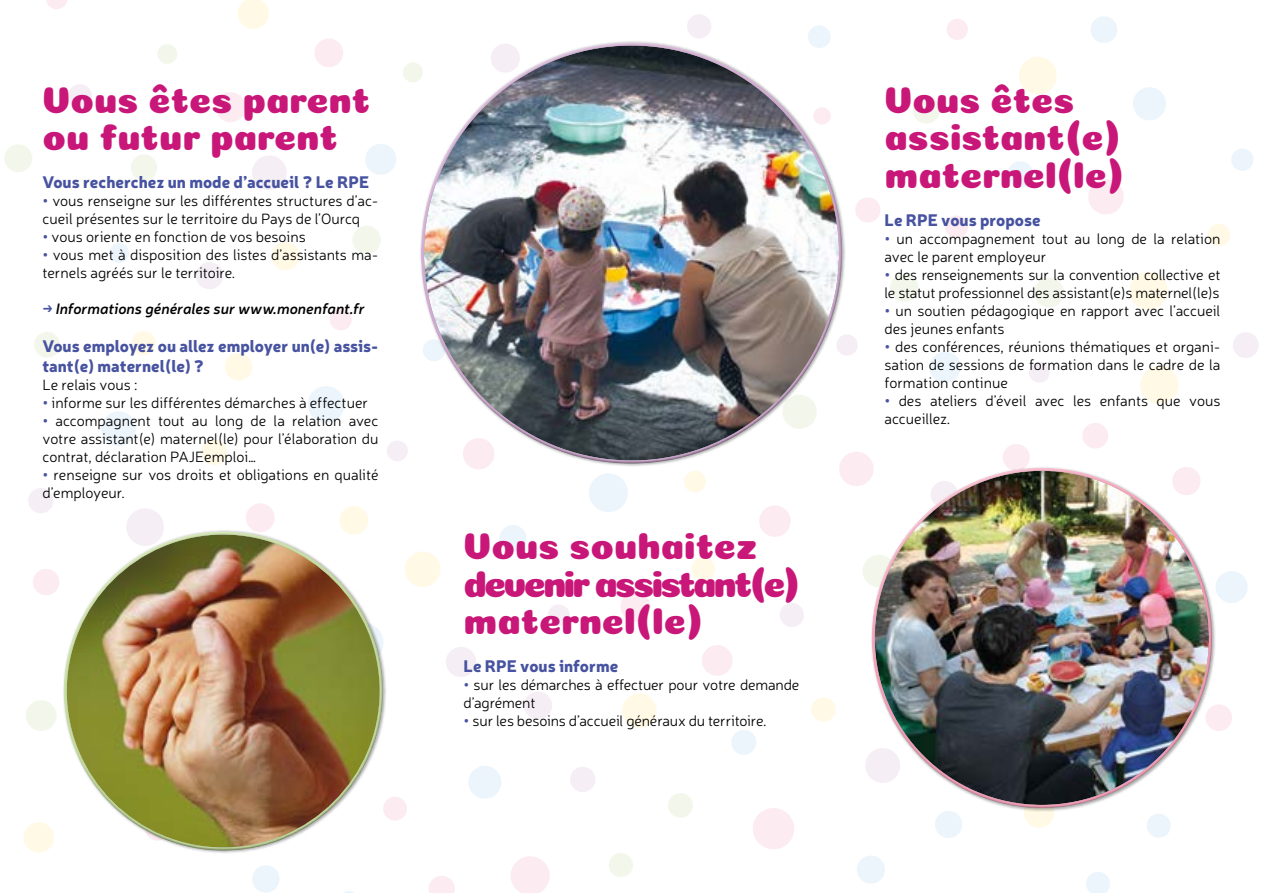
<style>
.page{position:relative;width:1263px;height:893px;background:#fff}
.page>*{position:absolute;margin:0;border:0;box-sizing:border-box;transform-origin:0 0}
.t1{font:37.5px/37.5px "Coiny";color:#c81778}
.t2{font:900 16.5px/19.8px "Neris";color:#4753a0}
.t3{font:300 15px/18px "Neris";letter-spacing:-.005em;color:#000}
.t4{font:italic 600 15px "Neris";color:#000}
.s1{font-weight:600;color:#4753a0}
.s2{color:#4753a0}
</style>
<div class="page">
<svg style="left:753px;top:808px;width:41px;height:41px"></svg>
<svg style="left:386px;top:797px;width:21px;height:24px"></svg>
<svg style="left:246px;top:503px;width:29px;height:26px"></svg>
<svg style="left:1088px;top:179px;width:36px;height:35px"></svg>
<svg style="left:46px;top:0;width:21px;height:9px"></svg>
<div style="left:759px;top:505px;width:32px;height:32px;background:#fcebf0;border-radius:50%"></div>
<svg style="left:215px;top:92px;width:30px;height:30px"></svg>
<svg style="left:839px;top:452px;width:34px;height:34px"></svg>
<svg style="left:330px;top:308px;width:22px;height:22px"></svg>
<svg style="left:429px;top:876px;width:26px;height:17px"></svg>
<svg style="left:1215px;top:705px;width:17px;height:26px"></svg>
<svg style="left:33px;top:569px;width:26px;height:26px"></svg>
<svg style="left:1003px;top:444px;width:27px;height:21px"></svg>
<svg style="left:702px;top:645px;width:31px;height:31px"></svg>
<svg style="left:463px;top:438px;width:32px;height:32px"></svg>
<svg style="left:855px;top:197px;width:25px;height:25px"></svg>
<svg style="left:945px;top:216px;width:23px;height:22px"></svg>
<svg style="left:314px;top:39px;width:29px;height:28px"></svg>
<svg style="left:1082px;top:423px;width:26px;height:26px"></svg>
<div style="left:946px;top:19px;width:22px;height:21px;background:#fcebf0;border-radius:50%"></div>
<svg style="left:621px;top:592px;width:29px;height:29px"></svg>
<svg style="left:511px;top:856px;width:39px;height:37px"></svg>
<svg style="left:1129px;top:272px;width:39px;height:38px"></svg>
<svg style="left:339px;top:506px;width:29px;height:23px"></svg>
<svg style="left:132px;top:331px;width:24px;height:24px"></svg>
<svg style="left:225px;top:353px;width:27px;height:27px"></svg>
<svg style="left:1140px;top:366px;width:39px;height:38px"></svg>
<svg style="left:201px;top:439px;width:26px;height:26px"></svg>
<svg style="left:1019px;top:57px;width:38px;height:38px"></svg>
<svg style="left:238px;top:0;width:31px;height:29px"></svg>
<svg style="left:1208px;top:224px;width:22px;height:22px"></svg>
<svg style="left:692px;top:557px;width:23px;height:23px"></svg>
<svg style="left:622px;top:693px;width:35px;height:35px"></svg>
<svg style="left:1024px;top:811px;width:31px;height:17px"></svg>
<svg style="left:684px;top:471px;width:22px;height:22px"></svg>
<svg style="left:271px;top:242px;width:29px;height:28px"></svg>
<svg style="left:23px;top:822px;width:31px;height:31px"></svg>
<svg style="left:405px;top:551px;width:36px;height:36px"></svg>
<svg style="left:811px;top:697px;width:25px;height:25px"></svg>
<svg style="left:808px;top:25px;width:23px;height:15px"></svg>
<svg style="left:1086px;top:872px;width:24px;height:21px"></svg>
<svg style="left:589px;top:473px;width:39px;height:39px"></svg>
<svg style="left:252px;top:865px;width:28px;height:28px"></svg>
<svg style="left:308px;top:386px;width:36px;height:37px"></svg>
<div style="left:499px;top:525px;width:28px;height:27px;background:#ecf5fb;border-radius:50%"></div>
<div style="left:731px;top:730px;width:25px;height:25px;background:#ecf5fb;border-radius:50%"></div>
<svg style="left:468px;top:766px;width:33px;height:33px"></svg>
<svg style="left:857px;top:856px;width:28px;height:28px"></svg>
<svg style="left:1147px;top:814px;width:24px;height:24px"></svg>
<svg style="left:1216px;top:571px;width:32px;height:32px"></svg>
<svg style="left:1091px;top:16px;width:26px;height:27px"></svg>
<svg style="left:930px;top:352px;width:31px;height:31px"></svg>
<svg style="left:1231px;top:149px;width:22px;height:22px"></svg>
<svg style="left:1007px;top:161px;width:26px;height:26px"></svg>
<svg style="left:365px;top:144px;width:31px;height:31px"></svg>
<svg style="left:935px;top:811px;width:27px;height:27px"></svg>
<svg style="left:344px;top:891px;width:10px;height:2px"></svg>
<svg style="left:109px;top:243px;width:20px;height:20px"></svg>
<svg style="left:1133px;top:87px;width:33px;height:33px"></svg>
<div style="left:101px;top:411px;width:35px;height:35px;background:#ecf5fb;border-radius:50%"></div>
<svg style="left:890px;top:274px;width:28px;height:28px"></svg>
<svg style="left:403px;top:62px;width:15px;height:20px"></svg>
<svg style="left:352px;top:226px;width:29px;height:28px"></svg>
<svg style="left:863px;top:559px;width:6px;height:25px"></svg>
<svg style="left:609px;top:853px;width:24px;height:24px"></svg>
<svg style="left:4px;top:144px;width:28px;height:28px"></svg>
<svg style="left:131px;top:154px;width:26px;height:27px"></svg>
<svg style="left:1034px;top:278px;width:30px;height:29px"></svg>
<svg style="left:668px;top:793px;width:25px;height:25px"></svg>
<div style="left:157px;top:44px;width:20px;height:20px;background:#f3f7eb;border-radius:50%"></div>
<svg style="left:34px;top:332px;width:26px;height:26px"></svg>
<svg style="left:913px;top:96px;width:27px;height:28px"></svg>
<svg style="left:26px;top:700px;width:31px;height:31px"></svg>
<svg style="left:252px;top:156px;width:35px;height:34px"></svg>
<svg style="left:126px;top:508px;width:38px;height:21px"></svg>
<svg style="left:1233px;top:332px;width:26px;height:26px"></svg>
<svg style="left:780px;top:603px;width:24px;height:24px"></svg>
<svg style="left:28px;top:488px;width:25px;height:25px"></svg>
<svg style="left:387px;top:441px;width:21px;height:20px"></svg>
<svg style="left:548px;top:605px;width:22px;height:21px"></svg>
<svg style="left:524px;top:692px;width:28px;height:27px"></svg>
<svg style="left:68px;top:84px;width:24px;height:24px"></svg>
<svg style="left:570px;top:767px;width:25px;height:25px"></svg>
<svg style="left:1029px;top:362px;width:21px;height:21px"></svg>
<svg style="left:865px;top:755px;width:4px;height:21px"></svg>
<svg style="left:196px;top:262px;width:27px;height:27px"></svg>
<svg style="left:446px;top:647px;width:30px;height:30px"></svg>
<svg style="left:845px;top:335px;width:13px;height:21px"></svg>
<svg style="left:687px;top:14px;width:24px;height:24px"></svg>
<div style="left:61px;top:529px;width:319px;height:318px;background:#fff;opacity:.5"></div>
<div style="left:67px;top:534px;width:319px;height:318px;background:#000;opacity:.5"></div>
<div style="left:424px;top:45px;width:421px;height:420px;background:#000;opacity:.5"></div>
<div style="left:869px;top:465px;width:340px;height:340px;background:#fff;opacity:.5"></div>
<div style="left:875px;top:470px;width:340px;height:339px;background:#000;opacity:.5"></div>
<h1 class="t1" style="left:43px;top:81px;width:330px">Vous êtes parent ou futur parent</h1>
<p class="t2" style="left:43px;top:171px;width:328px">Vous recherchez un mode d’accueil ? Le RPE</p>
<p class="t3" style="left:43px;top:192px;width:337px"><span class="s1">•</span> vous renseigne sur les différentes structures d’ac&shy;cueil présentes sur le territoire du Pays de l’Ourcq</p>
<p class="t3" style="left:43px;top:228px;width:265px"><span class="s1">•</span> vous oriente en fonction de vos besoins</p>
<p class="t3" style="left:43px;top:246px;width:337px"><span class="s1">•</span> vous met à disposition des listes d’assistants ma&shy;ternels agréés sur le territoire.</p>
<p class="t4" style="left:43px;top:299px;width:324px"><span class="s2">→</span> Informations générales sur www.monenfant.fr</p>
<p class="t2" style="left:43px;top:335px;width:337px">Vous employez ou allez employer un(e) assis&shy;tant(e) maternel(le) ?</p>
<p class="t3" style="left:43px;top:375px;width:96px">Le relais vous :</p>
<p class="t3" style="left:43px;top:393px;width:327px"><span class="s1">•</span> informe sur les différentes démarches à effectuer</p>
<p class="t3" style="left:43px;top:411px;width:337px;text-align:justify"><span class="s1">•</span> accompagnent tout au long de la relation avec votre assistant(e) maternel(le) pour l’élaboration du contrat, déclaration PAJEemploi…</p>
<p class="t3" style="left:43px;top:465px;width:337px"><span class="s1">•</span> renseigne sur vos droits et obligations en qualité d’employeur.</p>
<h1 class="t1" style="left:463px;top:528px;width:336px">Vous souhaitez devenir assistant(e) maternel(le)</h1>
<p class="t2" style="left:463px;top:655px;width:156px">Le RPE vous informe</p>
<p class="t3" style="left:463px;top:675px;width:337px"><span class="s1">•</span> sur les démarches à effectuer pour votre demande d’agrément</p>
<p class="t3" style="left:463px;top:711px;width:304px"><span class="s1">•</span> sur les besoins d’accueil généraux du territoire.</p>
<h1 class="t1" style="left:884px;top:81px;width:239px">Vous êtes assistant(e) maternel(le)</h1>
<p class="t2" style="left:884px;top:209px;width:158px">Le RPE vous propose</p>
<p class="t3" style="left:884px;top:229px;width:337px"><span class="s1">•</span> un accompagnement tout au long de la relation avec le parent employeur</p>
<p class="t3" style="left:884px;top:265px;width:337px"><span class="s1">•</span> des renseignements sur la convention collective et le statut professionnel des assistant(e)s maternel(le)s</p>
<p class="t3" style="left:884px;top:301px;width:337px"><span class="s1">•</span> un soutien pédagogique en rapport avec l’accueil des jeunes enfants</p>
<p class="t3" style="left:884px;top:337px;width:337px;text-align:justify"><span class="s1">•</span> des conférences, réunions thématiques et organi&shy;sation de sessions de formation dans le cadre de la formation continue</p>
<p class="t3" style="left:884px;top:391px;width:337px"><span class="s1">•</span> des ateliers d’éveil avec les enfants que vous accueillez.</p>
</div>
